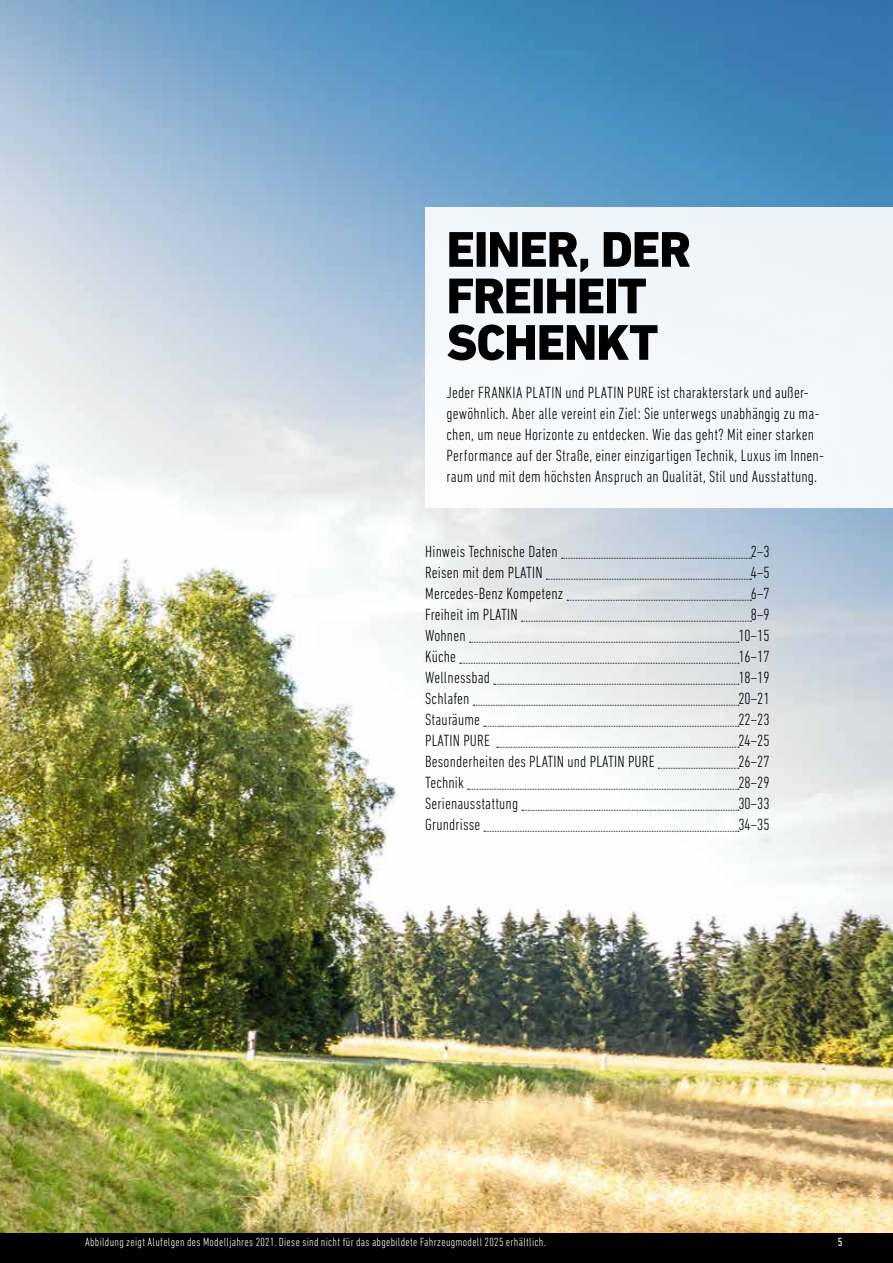
<style>
.page{position:relative;width:893px;height:1263px;background:#fff}
.page>*{position:absolute;margin:0;border:0;box-sizing:border-box;transform-origin:0 0}
.t1{font:800 51px/46.5px "DIN Next LT Pro";letter-spacing:-.02em;color:#000}
.t2{font:300 condensed 16.5px/21px "DIN Next LT Pro";letter-spacing:.01em;color:#000}
.t3{font:300 condensed 12px "DIN Next LT Pro";letter-spacing:.025em;color:#fff}
.t4{font:condensed 12px "DIN Next LT Pro";color:#fff}
</style>
<div class="page">
<img style="left:0;top:0;width:893px;height:1233px">
<hr style="left:0;top:0;width:1px;height:558px;background:#dadada">
<div style="left:0;top:1233px;width:893px;height:30px;background:#000"></div>
<div style="left:425px;top:207px;width:468px;height:300px;background:#f3f7fa"></div>
<svg style="left:561px;top:558px;width:190px;height:1px"></svg>
<svg style="left:546px;top:579px;width:205px;height:1px"></svg>
<svg style="left:567px;top:600px;width:184px;height:1px"></svg>
<svg style="left:521px;top:621px;width:230px;height:1px"></svg>
<svg style="left:469px;top:642px;width:270px;height:1px"></svg>
<svg style="left:460px;top:663px;width:279px;height:1px"></svg>
<svg style="left:494px;top:684px;width:245px;height:1px"></svg>
<svg style="left:473px;top:705px;width:266px;height:1px"></svg>
<svg style="left:484px;top:726px;width:255px;height:1px"></svg>
<svg style="left:497px;top:747px;width:242px;height:1px"></svg>
<svg style="left:658px;top:768px;width:81px;height:1px"></svg>
<svg style="left:468px;top:789px;width:271px;height:1px"></svg>
<svg style="left:522px;top:810px;width:217px;height:1px"></svg>
<svg style="left:484px;top:831px;width:255px;height:1px"></svg>
<h1 class="t1" style="left:446px;top:226px;width:246px">EINER, DER<br>FREIHEIT<br>SCHENKT</h1>
<p class="t2" style="left:446px;top:382px;width:379px">Jeder FRANKIA PLATIN und PLATIN PURE ist charakterstark und außer&shy;gewöhnlich. Aber alle vereint ein Ziel: Sie unterwegs unabhängig zu ma&shy;chen, um neue Horizonte zu entdecken. Wie das geht? Mit einer starken Performance auf der Straße, einer einzigartigen Technik, Luxus im Innen&shy;raum und mit dem höchsten Anspruch an Qualität, Stil und Ausstattung.</p>
<p class="t2" style="left:425px;top:540px;width:134px">Hinweis Technische Daten</p>
<p class="t2" style="left:751px;top:540px;width:20px">2–3</p>
<p class="t2" style="left:425px;top:561px;width:119px">Reisen mit dem PLATIN</p>
<p class="t2" style="left:751px;top:561px;width:20px">4–5</p>
<p class="t2" style="left:425px;top:582px;width:139px">Mercedes-Benz Kompetenz</p>
<p class="t2" style="left:751px;top:582px;width:20px">6–7</p>
<p class="t2" style="left:425px;top:603px;width:94px">Freiheit im PLATIN</p>
<p class="t2" style="left:751px;top:603px;width:20px">8–9</p>
<p class="t2" style="left:425px;top:624px;width:42px">Wohnen</p>
<p class="t2" style="left:738px;top:624px;width:33px">10–15</p>
<p class="t2" style="left:425px;top:645px;width:32px">Küche</p>
<p class="t2" style="left:738px;top:645px;width:33px">16–17</p>
<p class="t2" style="left:425px;top:666px;width:66px">Wellnessbad</p>
<p class="t2" style="left:738px;top:666px;width:33px">18–19</p>
<p class="t2" style="left:425px;top:687px;width:46px">Schlafen</p>
<p class="t2" style="left:738px;top:687px;width:33px">20–21</p>
<p class="t2" style="left:425px;top:708px;width:56px">Stauräume</p>
<p class="t2" style="left:738px;top:708px;width:33px">22–23</p>
<p class="t2" style="left:425px;top:729px;width:66px">PLATIN PURE</p>
<p class="t2" style="left:738px;top:729px;width:33px">24–25</p>
<p class="t2" style="left:425px;top:750px;width:231px">Besonderheiten des PLATIN und PLATIN PURE</p>
<p class="t2" style="left:738px;top:750px;width:33px">26–27</p>
<p class="t2" style="left:425px;top:771px;width:40px">Technik</p>
<p class="t2" style="left:738px;top:771px;width:33px">28–29</p>
<p class="t2" style="left:425px;top:792px;width:94px">Serienausstattung</p>
<p class="t2" style="left:738px;top:792px;width:33px">30–33</p>
<p class="t2" style="left:425px;top:813px;width:57px">Grundrisse</p>
<p class="t2" style="left:738px;top:813px;width:33px">34–35</p>
<p class="t3" style="left:85px;top:1235px;width:462px">Abbildung zeigt Alufelgen des Modelljahres 2021. Diese sind nicht für das abgebildete Fahrzeugmodell 2025 erhältlich.</p>
<p class="t4" style="left:838px;top:1235px;width:6px">5</p>
</div>
